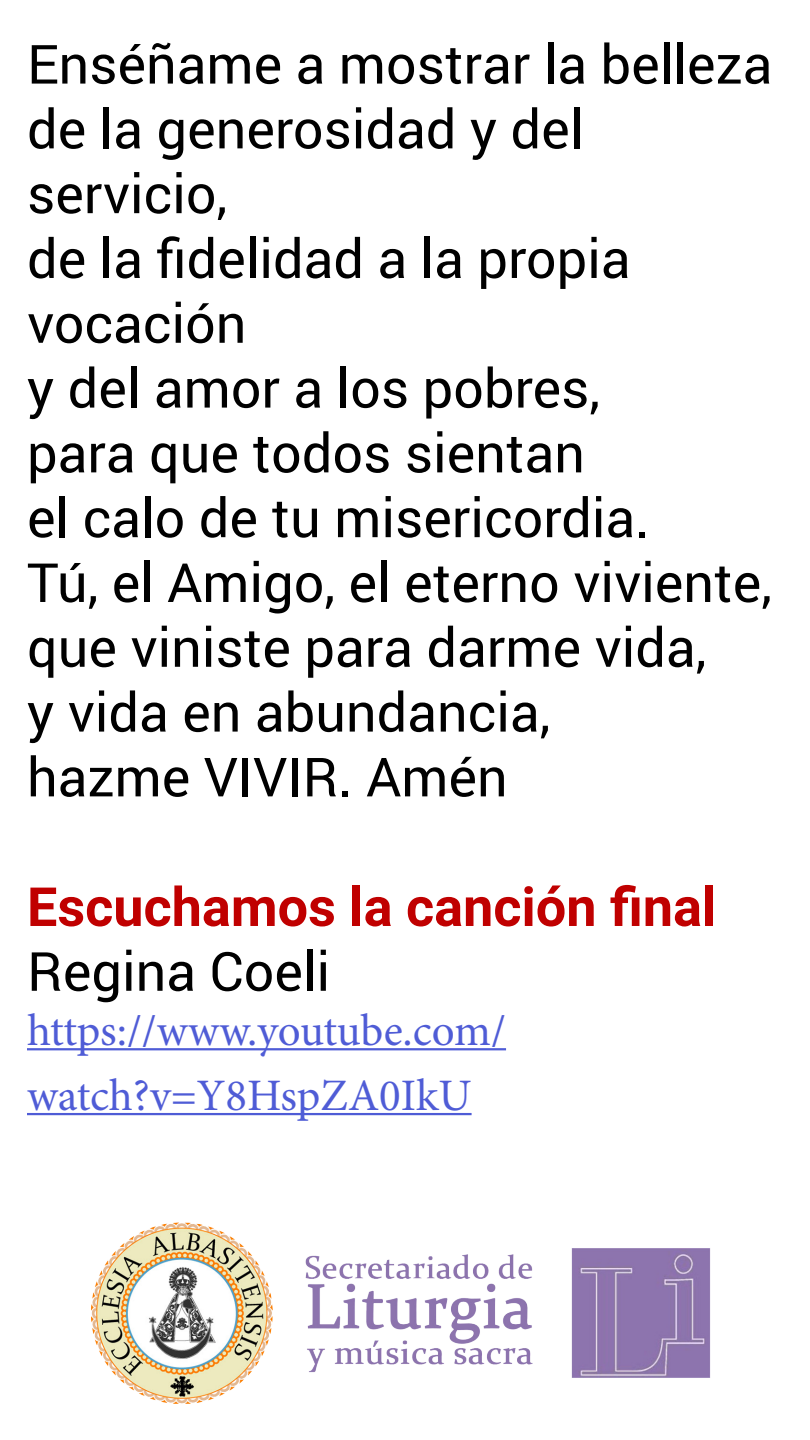
<style>
.page{position:relative;width:810px;height:1440px;background:#fff}
.page>*{position:absolute;margin:0;border:0;box-sizing:border-box;transform-origin:0 0}
.t1{font:54px/64.8px "Roboto";color:#000}
.t2{font:700 54px "Roboto";color:#c00000}
.t3{font:45px/64.8px "Minion Pro";color:#4f5cd6}
</style>
<div class="page">
<hr style="left:27px;top:1048px;width:479px;height:2px;background:#4f5cd6">
<hr style="left:27px;top:1113px;width:445px;height:2px;background:#4f5cd6">
<img style="left:91px;top:1222px;width:620px;height:182px">
<p class="t1" style="left:27px;top:30px;width:747px">Enséñame a mostrar la belleza</p>
<p class="t1" style="left:27px;top:95px;width:558px">de la generosidad y del servicio,</p>
<p class="t1" style="left:27px;top:224px;width:605px">de la fidelidad a la propia vocación</p>
<p class="t1" style="left:27px;top:354px;width:574px">y del amor a los pobres,</p>
<p class="t1" style="left:27px;top:419px;width:559px">para que todos sientan</p>
<p class="t1" style="left:27px;top:484px;width:624px">el calo de tu misericordia.</p>
<p class="t1" style="left:27px;top:548px;width:746px">Tú, el Amigo, el eterno viviente,</p>
<p class="t1" style="left:27px;top:613px;width:681px">que viniste para darme vida,</p>
<p class="t1" style="left:27px;top:678px;width:525px">y vida en abundancia,</p>
<p class="t1" style="left:27px;top:743px;width:482px">hazme VIVIR. Amén</p>
<p class="t2" style="left:27px;top:869px;width:691px">Escuchamos la canción final</p>
<p class="t1" style="left:27px;top:937px;width:305px">Regina Coeli</p>
<p class="t3" style="left:27px;top:998px;width:481px">https://www.youtube.com/ watch?v=Y8HspZA0IkU</p>
</div>
